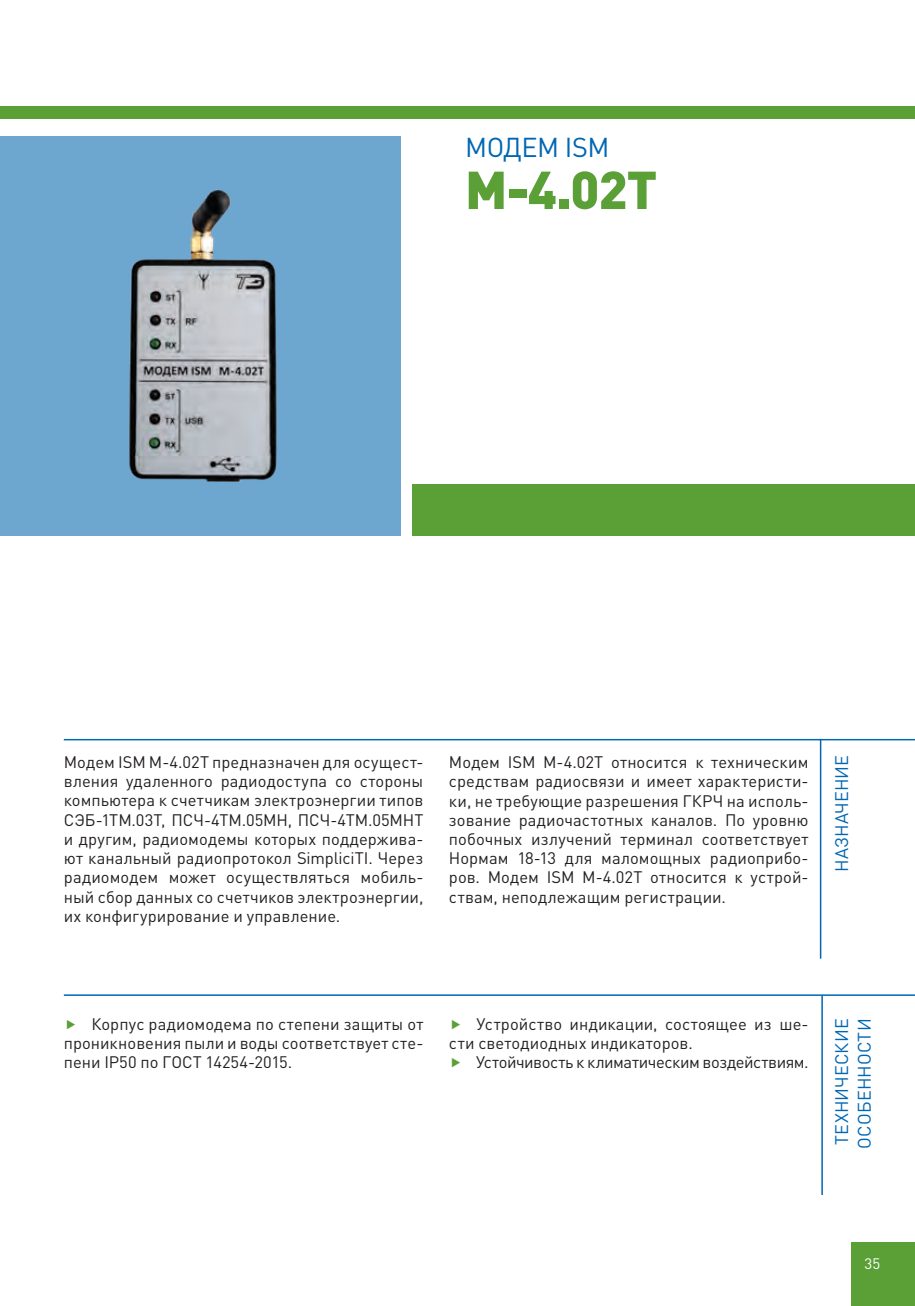
<style>
.page{position:relative;width:915px;height:1306px;background:#fff}
.page>*{position:absolute;margin:0;border:0;box-sizing:border-box;transform-origin:0 0}
.t1{font:900 52.5px "DIN Pro";color:#5b9f37}
.t2{font:27px "DIN Pro";letter-spacing:-.015em;color:#0166b3}
.t3{font:18px "DIN Pro";letter-spacing:.005em;color:#0166b3}
.t4{font:16.5px/19.2px "DIN Pro";color:#231f20;text-align:justify}
.t5{font:16.5px "DIN Pro";letter-spacing:-.03em;color:#231f20}
.t6{font:15px "DIN Pro";color:#fff}
</style>
<div class="page">
<div style="left:850px;top:1242px;width:64px;height:63px;background:#5b9f37"></div>
<hr style="left:64px;top:739px;width:850px;height:1px;background:#0166b3">
<hr style="left:819px;top:739px;width:2px;height:219px;background:#0166b3">
<div style="left:0;top:106px;width:914px;height:13px;background:#5b9f37"></div>
<hr style="left:64px;top:994px;width:850px;height:1px;background:#0166b3">
<hr style="left:821px;top:995px;width:1px;height:199px;background:#0166b3">
<div style="left:412px;top:484px;width:502px;height:51px;background:#5b9f37"></div>
<div style="left:0;top:136px;width:400px;height:399px;background:#6da7d0"></div>
<img style="left:129px;top:190px;width:148px;height:293px">
<p class="t2" style="left:465px;top:125px;width:146px">МОДЕМ ISM</p>
<p class="t1" style="left:465px;top:145px;width:194px">М-4.02Т</p>
<p class="t4" style="left:64px;top:750px;width:361px">Модем ISM М-4.02Т предназначен для осущест&shy;вления удаленного радиодоступа со стороны компьютера к счетчикам электроэнергии типов СЭБ-1ТМ.03Т, ПСЧ-4ТМ.05МН, ПСЧ-4ТМ.05МНТ и другим, радиомодемы которых поддержива&shy;ют канальный радиопротокол SimpliciTI. Через радиомодем может осуществляться мобиль&shy;ный сбор данных со счетчиков электроэнергии, их конфигурирование и управление.</p>
<p class="t4" style="left:449px;top:751px;width:361px">Модем ISM М-4.02Т относится к техническим средствам радиосвязи и имеет характеристи&shy;ки, не требующие разрешения ГКРЧ на исполь&shy;зование радиочастотных каналов. По уровню побочных излучений терминал соответствует Нормам 18-13 для маломощных радиоприбо&shy;ров. Модем ISM М-4.02Т относится к устрой&shy;ствам, неподлежащим регистрации.</p>
<p class="t3" style="left:827px;top:871px;width:118px;rotate:-90deg">НАЗНАЧЕНИЕ</p>
<p class="t4" style="left:64px;top:1012px;width:361px;text-indent:28px">Корпус радиомодема по степени защиты от проникновения пыли и воды соответствует сте&shy;пени IP50 по ГОСТ 14254-2015.</p>
<p class="t4" style="left:449px;top:1012px;width:361px;text-indent:28px">Устройство индикации, состоящее из ше&shy;сти светодиодных индикаторов.</p>
<p class="t5" style="left:476px;top:1049px;width:334px">Устойчивость к климатическим воздействиям.</p>
<p class="t3" style="left:827px;top:1145px;width:128px;rotate:-90deg">ТЕХНИЧЕСКИЕ</p>
<p class="t3" style="left:849px;top:1148px;width:132px;rotate:-90deg">ОСОБЕННОСТИ</p>
<p class="t6" style="left:864px;top:1251px;width:17px">35</p>
</div>
